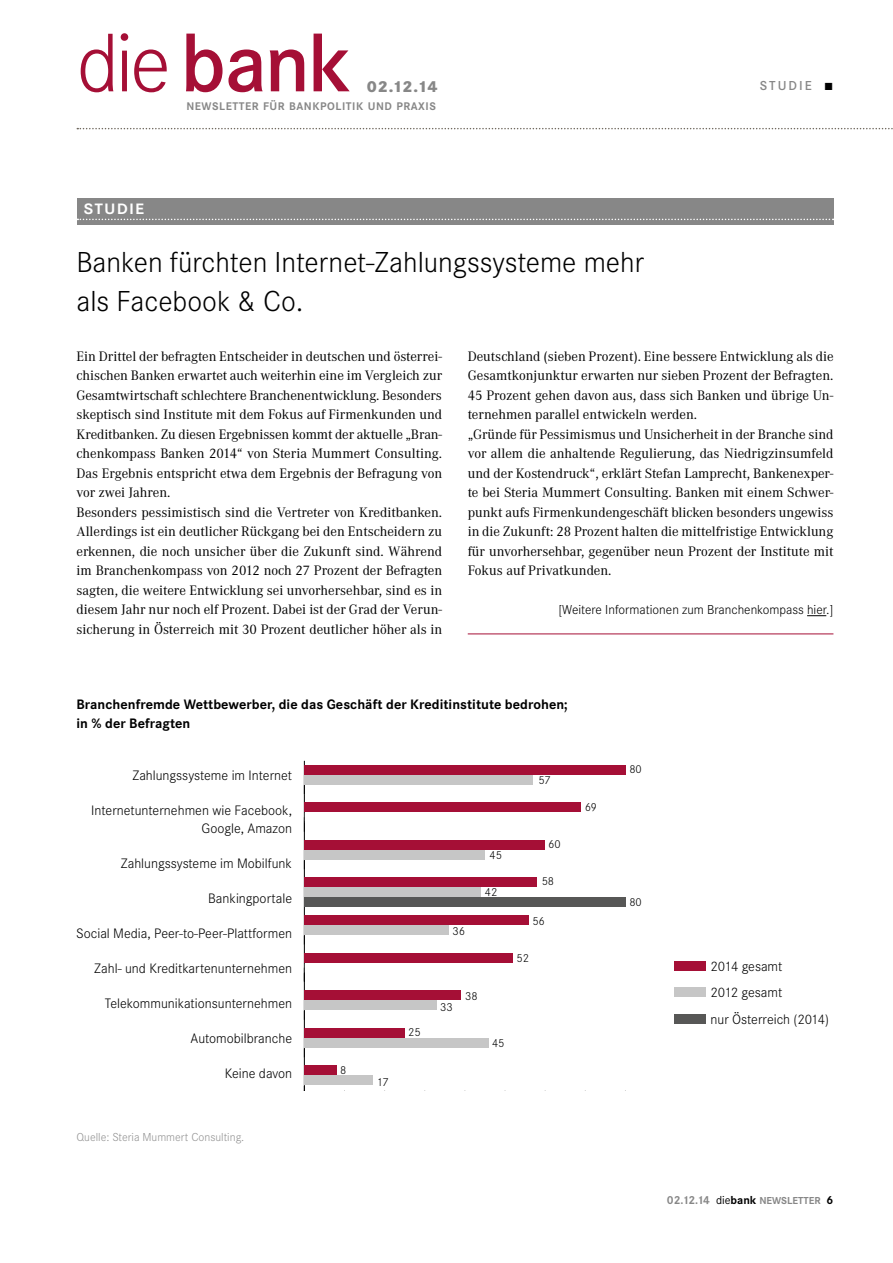
<style>
.page{position:relative;width:893px;height:1263px;background:#fff}
.page>*{position:absolute;margin:0;border:0;box-sizing:border-box;transform-origin:0 0}
.t1{font:600 86.1px "Corporate S";color:#a50f36}
.t2{font:300 30px/39px "Corporate S";color:#000}
.t3{font:600 21px "Corporate SSC";letter-spacing:.05em;color:#fff}
.t4{font:800 16.5px "Corporate S";color:#878787}
.t5{font:14.25px/19.5px "Corporate A";color:#000}
.t6{font:300 14.25px/26.5px "Corporate S";color:#000;text-align:right}
.t7{font:700 14.25px/19.5px "Corporate S";letter-spacing:.005em;color:#000}
.t8{font:300 13.5px "Corporate S";color:#000}
.t9{font:600 13.5px "Corporate S";letter-spacing:.15em;color:#878787}
.t10{font:300 12px "Corporate S";color:#000}
.t11{font:300 12px "Corporate S";color:#929292}
.t12{font:700 11.55px "Corporate S";letter-spacing:.05em;color:#878787}
.t13{font:700 10.5px "Corporate S";color:#878787}
.s1{font-weight:300}
.s2{font-family:"The Sans Bold Expert";font-weight:400;font-size:10.5px;color:#000}
.s3{font-size:12px}
.s4{font-weight:400;font-size:12px;color:#000}
.s5{font-size:12px;color:#000}
</style>
<div class="page">
<svg style="left:77px;top:128px;width:816px;height:1px"></svg>
<hr style="left:468px;top:633px;width:365px;height:1px;background:#a50f36">
<svg style="left:807px;top:615px;width:19px;height:1px"></svg>
<div style="left:77px;top:198px;width:756px;height:26px;background:#878787"></div>
<svg style="left:77px;top:219px;width:756px;height:1px"></svg>
<hr style="left:304px;top:761px;width:1px;height:329px;background:#000">
<div style="left:304px;top:898px;width:321px;height:9px;background:#575756"></div>
<div style="left:304px;top:775px;width:229px;height:9px;background:#c6c6c6"></div>
<div style="left:304px;top:850px;width:181px;height:9px;background:#c6c6c6"></div>
<div style="left:304px;top:888px;width:177px;height:9px;background:#c6c6c6"></div>
<div style="left:304px;top:925px;width:145px;height:9px;background:#c6c6c6"></div>
<div style="left:304px;top:1001px;width:133px;height:9px;background:#c6c6c6"></div>
<div style="left:304px;top:1038px;width:185px;height:9px;background:#c6c6c6"></div>
<div style="left:304px;top:1076px;width:69px;height:9px;background:#c6c6c6"></div>
<div style="left:304px;top:765px;width:321px;height:9px;background:#a50f36"></div>
<div style="left:304px;top:803px;width:277px;height:9px;background:#a50f36"></div>
<div style="left:304px;top:840px;width:241px;height:9px;background:#a50f36"></div>
<div style="left:304px;top:878px;width:233px;height:9px;background:#a50f36"></div>
<div style="left:304px;top:915px;width:225px;height:9px;background:#a50f36"></div>
<div style="left:304px;top:953px;width:209px;height:9px;background:#a50f36"></div>
<div style="left:304px;top:991px;width:157px;height:9px;background:#a50f36"></div>
<div style="left:304px;top:1028px;width:101px;height:9px;background:#a50f36"></div>
<div style="left:304px;top:1066px;width:32px;height:9px;background:#a50f36"></div>
<div style="left:674px;top:961px;width:32px;height:9px;background:#a50f36"></div>
<div style="left:674px;top:988px;width:32px;height:9px;background:#c6c6c6"></div>
<div style="left:674px;top:1015px;width:32px;height:9px;background:#575756"></div>
<h1 class="t1" style="left:77px;top:13px;width:276px"><span class="s1">die</span>bank</h1>
<p class="t12" style="left:186px;top:100px;width:251px">NEWSLETTER FÜR BANKPOLITIK UND PRAXIS</p>
<p class="t4" style="left:367px;top:76px;width:72px">02.12.14</p>
<p class="t9" style="left:760px;top:78px;width:75px">STUDIE <span class="s2">ó</span></p>
<h3 class="t3" style="left:83px;top:195px;width:63px">studie</h3>
<h2 class="t2" style="left:77px;top:243px;width:569px">Banken fürchten Internet-Zahlungssysteme mehr als Facebook &amp; Co.</h2>
<p class="t5" style="left:77px;top:347px;width:367px">Ein Drittel der befragten Entscheider in deutschen und österrei&shy;chischen Banken erwartet auch weiterhin eine im Vergleich zur Gesamtwirtschaft schlechtere Branchenentwicklung. Besonders skeptisch sind Institute mit dem Fokus auf Firmenkunden und Kreditbanken. Zu diesen Ergebnissen kommt der aktuelle „Bran&shy;chenkompass Banken 2014“ von Steria Mummert Consulting.<br>Das Ergebnis entspricht etwa dem Ergebnis der Befragung von vor zwei Jahren.<br>Besonders pessimistisch sind die Vertreter von Kreditbanken.<br>Allerdings ist ein deutlicher Rückgang bei den Entscheidern zu erkennen, die noch unsicher über die Zukunft sind. Während im Branchenkompass von 2012 noch 27 Prozent der Befragten sagten, die weitere Entwicklung sei unvorhersehbar, sind es in diesem Jahr nur noch elf Prozent. Dabei ist der Grad der Verun&shy;sicherung in Österreich mit 30 Prozent deutlicher höher als in</p>
<p class="t5" style="left:468px;top:347px;width:367px">Deutschland (sieben Prozent). Eine bessere Entwicklung als die Gesamtkonjunktur erwarten nur sieben Prozent der Befragten.<br>45 Prozent gehen davon aus, dass sich Banken und übrige Un&shy;ternehmen parallel entwickeln werden.<br>„Gründe für Pessimismus und Unsicherheit in der Branche sind vor allem die anhaltende Regulierung, das Niedrigzinsumfeld und der Kostendruck“, erklärt Stefan Lamprecht, Bankenexper&shy;te bei Steria Mummert Consulting. Banken mit einem Schwer&shy;punkt aufs Firmenkundengeschäft blicken besonders ungewiss in die Zukunft: 28 Prozent halten die mittelfristige Entwicklung für unvorhersehbar, gegenüber neun Prozent der Institute mit Fokus auf Privatkunden.</p>
<p class="t8" style="left:558px;top:602px;width:276px">[Weitere Informationen zum Branchenkompass hier.]</p>
<p class="t7" style="left:77px;top:695px;width:493px">Branchenfremde Wettbewerber, die das Geschäft der Kreditinstitute bedrohen; in % der Befragten</p>
<p class="t6" style="left:132px;top:762px;width:161px">Zahlungssysteme im Internet</p>
<p class="t6" style="left:91px;top:802px;width:202px;line-height:18px">Internetunternehmen wie Facebook,<br>Google, Amazon</p>
<p class="t6" style="left:121px;top:850px;width:173px">Zahlungssysteme im Mobilfunk</p>
<p class="t6" style="left:208px;top:885px;width:85px">Bankingportale</p>
<p class="t6" style="left:76px;top:920px;width:218px">Social Media, Peer-to-Peer-Plattformen</p>
<p class="t6" style="left:94px;top:955px;width:199px">Zahl- und Kreditkartenunternehmen</p>
<p class="t6" style="left:105px;top:990px;width:189px">Telekommunikationsunternehmen</p>
<p class="t6" style="left:191px;top:1025px;width:103px">Automobilbranche</p>
<p class="t6" style="left:225px;top:1060px;width:69px">Keine davon</p>
<p class="t10" style="left:538px;top:773px;width:13px">57</p>
<p class="t10" style="left:548px;top:837px;width:14px">60</p>
<p class="t10" style="left:490px;top:849px;width:14px">45</p>
<p class="t10" style="left:542px;top:874px;width:14px">58</p>
<p class="t10" style="left:532px;top:914px;width:14px">56</p>
<p class="t10" style="left:485px;top:886px;width:14px">42</p>
<p class="t10" style="left:452px;top:924px;width:14px">36</p>
<p class="t10" style="left:517px;top:951px;width:14px">52</p>
<p class="t10" style="left:465px;top:989px;width:14px">38</p>
<p class="t10" style="left:440px;top:1000px;width:14px">33</p>
<p class="t10" style="left:408px;top:1025px;width:14px">25</p>
<p class="t10" style="left:492px;top:1036px;width:14px">45</p>
<p class="t10" style="left:340px;top:1063px;width:8px">8</p>
<p class="t10" style="left:377px;top:1075px;width:13px">17</p>
<p class="t10" style="left:585px;top:800px;width:14px">69</p>
<p class="t11" style="left:77px;top:1130px;width:169px">Quelle: Steria Mummert Consulting.</p>
<p class="t10" style="left:629px;top:762px;width:14px">80</p>
<p class="t10" style="left:629px;top:895px;width:14px">80</p>
<p class="t6" style="left:710px;top:953px;width:120px;text-align:left">2014 gesamt<br>2012 gesamt<br>nur Österreich (2014)</p>
<p class="t13" style="left:667px;top:1195px;width:168px"><span class="s3">02.12.14</span> <span class="s4">die</span><span class="s5">bank</span> NEWSLETTER <span class="s5">6</span></p>
</div>
